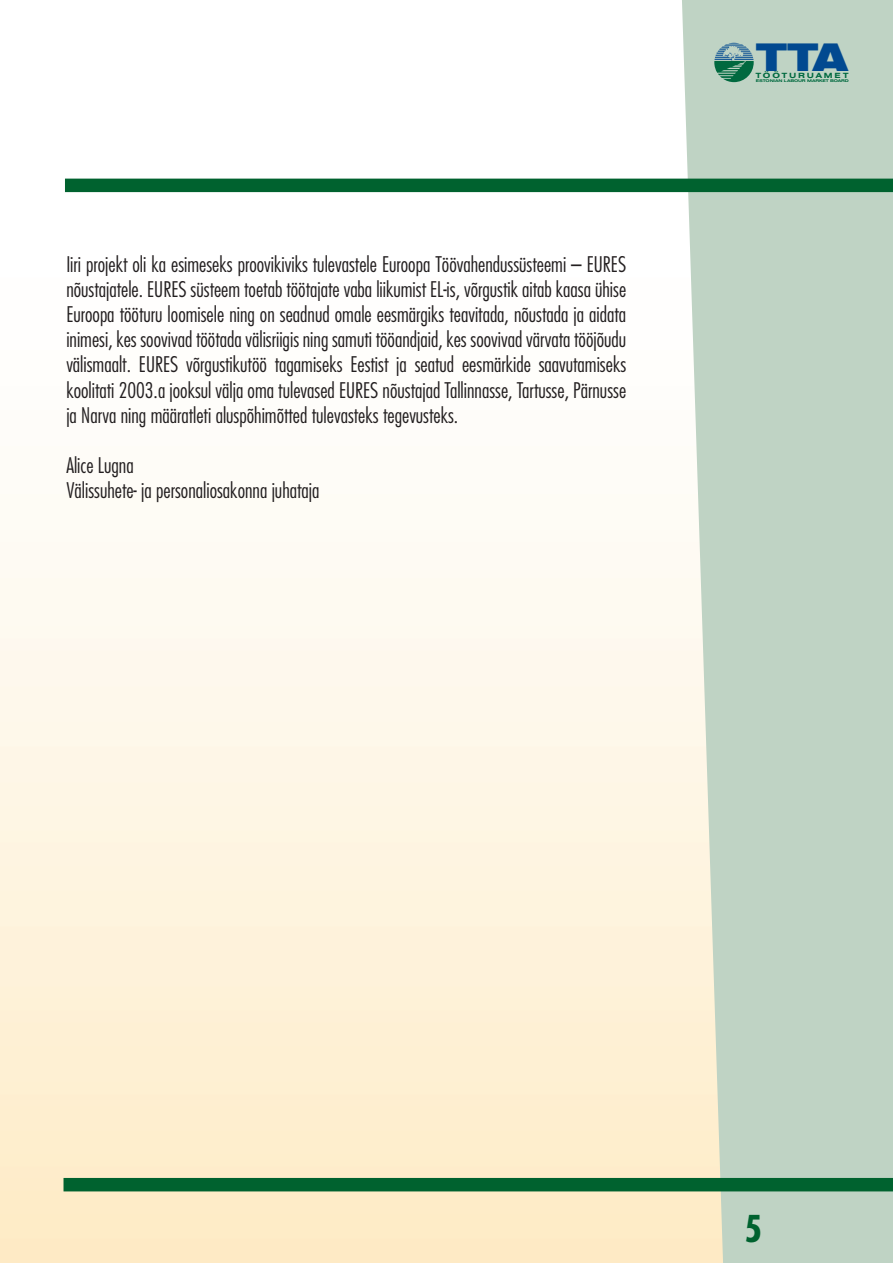
<style>
.page{position:relative;width:893px;height:1263px;background:#fff}
.page>*{position:absolute;margin:0;border:0;box-sizing:border-box;transform-origin:0 0}
.t1{font:38.1px "Swis 721 Blk Ex BT";color:#014990}
.t2{font:700 condensed 36px "Futura";color:#00622f}
.t3{font:300 condensed 21px/25.2px "Futura";color:#231f20;text-align:justify}
.t4{font:700 7.2px "Swis 721 Ex BT";letter-spacing:.23em;color:#00693f;scale:1.12 1}
.t5{font:700 3.75px "Swis 721 Ex BT";letter-spacing:-.03em;color:#00693f;scale:1.2 1}
</style>
<div class="page">
<svg style="left:681px;top:0;width:212px;height:1263px;background:#c5d6c6"></svg>
<div style="left:65px;top:179px;width:828px;height:13px;background:#00622f"></div>
<svg style="left:714px;top:43px;width:40px;height:39px;background:#5f998b"></svg>
<div style="left:64px;top:1178px;width:829px;height:13px;background:#00622f"></div>
<p class="t3" style="left:66px;top:253px;width:561px">Iiri projekt oli ka esimeseks proovikiviks tulevastele Euroopa Töövahendussüsteemi – EURES nõustajatele. EURES süsteem toetab töötajate vaba liikumist EL-is, võrgustik aitab kaasa ühise Euroopa tööturu loomisele ning on seadnud omale eesmärgiks teavitada, nõustada ja aidata inimesi, kes soovivad töötada välisriigis ning samuti tööandjaid, kes soovivad värvata tööjõudu välismaalt. EURES võrgustikutöö tagamiseks Eestist ja seatud eesmärkide saavutamiseks koolitati 2003.a jooksul välja oma tulevased EURES nõustajad Tallinnasse, Tartusse, Pärnusse ja Narva ning määratleti aluspõhimõtted tulevasteks tegevusteks.</p>
<p class="t3" style="left:66px;top:454px;width:255px">Alice Lugna<br>Välissuhete- ja personaliosakonna juhataja</p>
<h1 class="t1" style="left:756px;top:43px;width:93px">TTA</h1>
<p class="t4" style="left:756px;top:72px;width:85px">TÖÖTURUAMET</p>
<p class="t5" style="left:756px;top:78px;width:79px">ESTONIAN LABOUR MARKET BOARD</p>
<h2 class="t2" style="left:745px;top:1212px;width:19px">5</h2>
</div>
